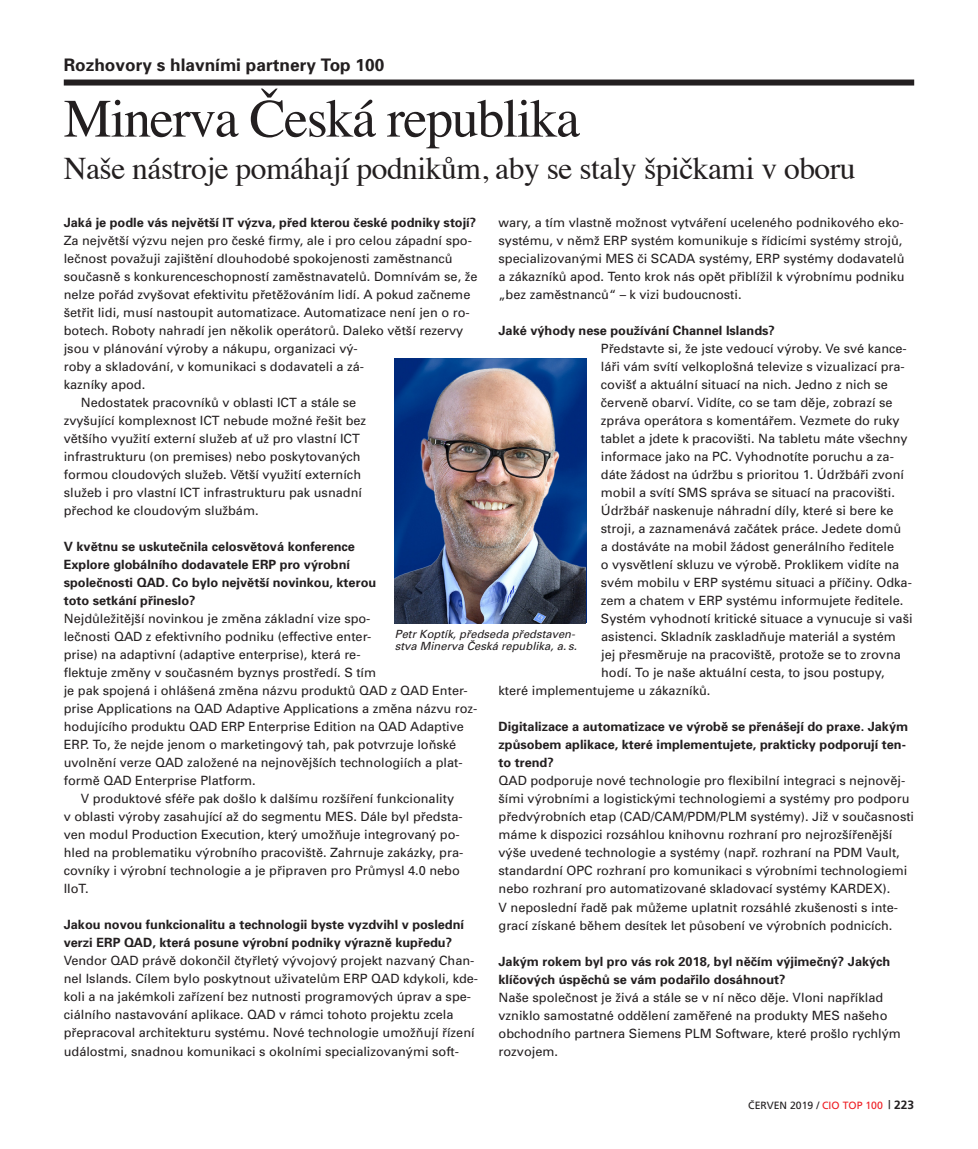
<style>
.page{position:relative;width:978px;height:1149px;background:#fff}
.page>*{position:absolute;margin:0;border:0;box-sizing:border-box;transform-origin:0 0}
.t1{font:54px "Times";letter-spacing:-.025em;color:#231f20}
.t2{font:31.5px "Times";letter-spacing:-.015em;color:#231f20}
.t3{font:700 17.25px "Univers CE";color:#231f20}
.t4{font:12.75px/18px "Univers CE";color:#231f20}
.t5{font:700 12.75px/18px "Univers CE";color:#231f20}
.t6{font:italic 11.25px/12.8px "Univers CE";color:#231f20}
.t7{font:10.5px "Frutiger CE";color:#231f20}
.s1{color:#ee1d23}
.s2{font-size:12px}
.s3{font-weight:700;font-size:12px}
</style>
<div class="page">
<div style="left:64px;top:79px;width:850px;height:6px;background:#231f20"></div>
<img style="left:395px;top:359px;width:191px;height:263px">
<h3 class="t3" style="left:64px;top:55px;width:322px">Rozhovory s hlavními partnery Top 100</h3>
<h1 class="t1" style="left:64px;top:68px;width:518px">Minerva Česká republika</h1>
<h2 class="t2" style="left:64px;top:138px;width:793px">Naše nástroje pomáhají podnikům, aby se staly špičkami v oboru</h2>
<p class="t5" style="left:64px;top:213px;width:414px">Jaká je podle vás největší IT výzva, před kterou české podniky stojí?</p>
<p class="t4" style="left:64px;top:231px;width:410px">Za největší výzvu nejen pro české firmy, ale i pro celou západní spo-</p>
<p class="t4" style="left:64px;top:249px;width:390px">lečnost považuji zajištění dlouhodobé spokojenosti zaměstnanců</p>
<p class="t4" style="left:64px;top:267px;width:415px">současně s konkurenceschopností zaměstnavatelů. Domnívám se, že</p>
<p class="t4" style="left:64px;top:285px;width:408px">nelze pořád zvyšovat efektivitu přetěžováním lidí. A pokud začneme</p>
<p class="t4" style="left:64px;top:303px;width:407px">šetřit lidi, musí nastoupit automatizace. Automatizace není jen o ro-</p>
<p class="t4" style="left:64px;top:321px;width:401px">botech. Roboty nahradí jen několik operátorů. Daleko větší rezervy</p>
<p class="t4" style="left:64px;top:339px;width:296px">jsou v plánování výroby a nákupu, organizaci vý-</p>
<p class="t4" style="left:64px;top:357px;width:302px">roby a skladování, v komunikaci s dodavateli a zá-</p>
<p class="t4" style="left:64px;top:375px;width:83px">kazníky apod.</p>
<p class="t4" style="left:81px;top:393px;width:277px">Nedostatek pracovníků v oblasti ICT a stále se</p>
<p class="t4" style="left:64px;top:411px;width:304px">zvyšující komplexnost ICT nebude možné řešit bez</p>
<p class="t4" style="left:64px;top:429px;width:298px">většího využití externí služeb ať už pro vlastní ICT</p>
<p class="t4" style="left:64px;top:447px;width:298px">infrastrukturu (on premises) nebo poskytovaných</p>
<p class="t4" style="left:64px;top:465px;width:299px">formou cloudových služeb. Větší využití externích</p>
<p class="t4" style="left:64px;top:483px;width:300px">služeb i pro vlastní ICT infrastrukturu pak usnadní</p>
<p class="t4" style="left:64px;top:501px;width:196px">přechod ke cloudovým službám.</p>
<p class="t5" style="left:64px;top:537px;width:314px">V květnu se uskutečnila celosvětová konference Explore globálního dodavatele ERP pro výrobní společnosti QAD. Co bylo největší novinkou, kterou toto setkání přineslo?</p>
<p class="t4" style="left:64px;top:609px;width:308px">Nejdůležitější novinkou je změna základní vize spo-</p>
<p class="t4" style="left:64px;top:627px;width:309px">lečnosti QAD z efektivního podniku (effective enter-</p>
<p class="t4" style="left:64px;top:645px;width:298px">prise) na adaptivní (adaptive enterprise), která re-</p>
<p class="t4" style="left:64px;top:663px;width:314px">flektuje změny v současném byznys prostředí. S tím</p>
<p class="t4" style="left:64px;top:681px;width:406px">je pak spojená i ohlášená změna názvu produktů QAD z QAD Enter-</p>
<p class="t4" style="left:64px;top:699px;width:415px">prise Applications na QAD Adaptive Applications a změna názvu roz-</p>
<p class="t4" style="left:64px;top:717px;width:402px">hodujícího produktu QAD ERP Enterprise Edition na QAD Adaptive</p>
<p class="t4" style="left:64px;top:735px;width:394px">ERP. To, že nejde jenom o marketingový tah, pak potvrzuje loňské</p>
<p class="t4" style="left:64px;top:753px;width:400px">uvolnění verze QAD založené na nejnovějších technologiích a plat-</p>
<p class="t4" style="left:64px;top:771px;width:193px">formě QAD Enterprise Platform.</p>
<p class="t4" style="left:81px;top:789px;width:375px">V produktové sféře pak došlo k dalšímu rozšíření funkcionality</p>
<p class="t4" style="left:64px;top:807px;width:400px">v oblasti výroby zasahující až do segmentu MES. Dále byl předsta-</p>
<p class="t4" style="left:64px;top:825px;width:397px">ven modul Production Execution, který umožňuje integrovaný po-</p>
<p class="t4" style="left:64px;top:843px;width:401px">hled na problematiku výrobního pracoviště. Zahrnuje zakázky, pra-</p>
<p class="t4" style="left:64px;top:861px;width:398px">covníky i výrobní technologie a je připraven pro Průmysl 4.0 nebo</p>
<p class="t4" style="left:64px;top:879px;width:27px">IIoT.</p>
<p class="t5" style="left:64px;top:915px;width:402px">Jakou novou funkcionalitu a technologii byste vyzdvihl v poslední verzi ERP QAD, která posune výrobní podniky výrazně kupředu?</p>
<p class="t4" style="left:64px;top:951px;width:416px">Vendor QAD právě dokončil čtyřletý vývojový projekt nazvaný Chan&shy;nel Islands. Cílem bylo poskytnout uživatelům ERP QAD kdykoli, kde&shy;koli a na jakémkoli zařízení bez nutnosti programových úprav a spe&shy;ciálního nastavování aplikace. QAD v rámci tohoto projektu zcela přepracoval architekturu systému. Nové technologie umožňují řízení událostmi, snadnou komunikaci s okolními specializovanými soft-</p>
<p class="t4" style="left:499px;top:213px;width:408px">wary, a tím vlastně možnost vytváření uceleného podnikového eko&shy;systému, v němž ERP systém komunikuje s řídicími systémy strojů, specializovanými MES či SCADA systémy, ERP systémy dodavatelů a zákazníků apod. Tento krok nás opět přiblížil k výrobnímu podniku „bez zaměstnanců“ – k vizi budoucnosti.</p>
<p class="t5" style="left:499px;top:321px;width:278px">Jaké výhody nese používání Channel Islands?</p>
<p class="t4" style="left:601px;top:339px;width:307px">Představte si, že jste vedoucí výroby. Ve své kance-</p>
<p class="t4" style="left:601px;top:357px;width:305px">láři vám svítí velkoplošná televize s vizualizací pra-</p>
<p class="t4" style="left:601px;top:375px;width:288px">covišť a aktuální situací na nich. Jedno z nich se</p>
<p class="t4" style="left:601px;top:393px;width:293px">červeně obarví. Vidíte, co se tam děje, zobrazí se</p>
<p class="t4" style="left:601px;top:411px;width:300px">zpráva operátora s komentářem. Vezmete do ruky</p>
<p class="t4" style="left:601px;top:429px;width:308px">tablet a jdete k pracovišti. Na tabletu máte všechny</p>
<p class="t4" style="left:601px;top:447px;width:295px">informace jako na PC. Vyhodnotíte poruchu a za-</p>
<p class="t4" style="left:601px;top:465px;width:305px">dáte žádost na údržbu s prioritou 1. Údržbáři zvoní</p>
<p class="t4" style="left:601px;top:483px;width:296px">mobil a svítí SMS správa se situací na pracovišti.</p>
<p class="t4" style="left:601px;top:501px;width:294px">Údržbář naskenuje náhradní díly, které si bere ke</p>
<p class="t4" style="left:601px;top:519px;width:302px">stroji, a zaznamenává začátek práce. Jedete domů</p>
<p class="t4" style="left:601px;top:537px;width:295px">a dostáváte na mobil žádost generálního ředitele</p>
<p class="t4" style="left:601px;top:555px;width:300px">o vysvětlení skluzu ve výrobě. Proklikem vidíte na</p>
<p class="t4" style="left:601px;top:573px;width:313px">svém mobilu v ERP systému situaci a příčiny. Odka-</p>
<p class="t4" style="left:601px;top:591px;width:304px">zem a chatem v ERP systému informujete ředitele.</p>
<p class="t4" style="left:601px;top:609px;width:313px">Systém vyhodnotí kritické situace a vynucuje si vaši</p>
<p class="t4" style="left:601px;top:627px;width:296px">asistenci. Skladník zaskladňuje materiál a systém</p>
<p class="t4" style="left:601px;top:645px;width:301px">jej přesměruje na pracoviště, protože se to zrovna</p>
<p class="t4" style="left:601px;top:663px;width:285px">hodí. To je naše aktuální cesta, to jsou postupy,</p>
<p class="t4" style="left:499px;top:681px;width:213px">které implementujeme u zákazníků.</p>
<p class="t5" style="left:499px;top:717px;width:411px">Digitalizace a automatizace ve výrobě se přenášejí do praxe. Jakým způsobem aplikace, které implementujete, prakticky podporují ten&shy;to trend?</p>
<p class="t4" style="left:499px;top:771px;width:417px">QAD podporuje nové technologie pro flexibilní integraci s nejnověj&shy;šími výrobními a logistickými technologiemi a systémy pro podporu předvýrobních etap (CAD/CAM/PDM/PLM systémy). Již v současnosti máme k dispozici rozsáhlou knihovnu rozhraní pro nejrozšířenější výše uvedené technologie a systémy (např. rozhraní na PDM Vault, standardní OPC rozhraní pro komunikaci s výrobními technologiemi nebo rozhraní pro automatizované skladovací systémy KARDEX).<br>V neposlední řadě pak můžeme uplatnit rozsáhlé zkušenosti s inte&shy;grací získané během desítek let působení ve výrobních podnicích.</p>
<p class="t5" style="left:499px;top:951px;width:393px">Jakým rokem byl pro vás rok 2018, byl něčím výjimečný? Jakých klíčových úspěchů se vám podařilo dosáhnout?</p>
<p class="t4" style="left:499px;top:988px;width:404px">Naše společnost je živá a stále se v ní něco děje. Vloni například vzniklo samostatné oddělení zaměřené na produkty MES našeho obchodního partnera Siemens PLM Software, které prošlo rychlým rozvojem.</p>
<p class="t6" style="left:395px;top:627px;width:183px">Petr Koptík, předseda představen&shy;stva Minerva Česká republika, a. s.</p>
<p class="t7" style="left:748px;top:1099px;width:167px">ČERVEN 2019 / <span class="s1">CIO TOP 100</span> <span class="s2">|</span> <span class="s3">223</span></p>
</div>
